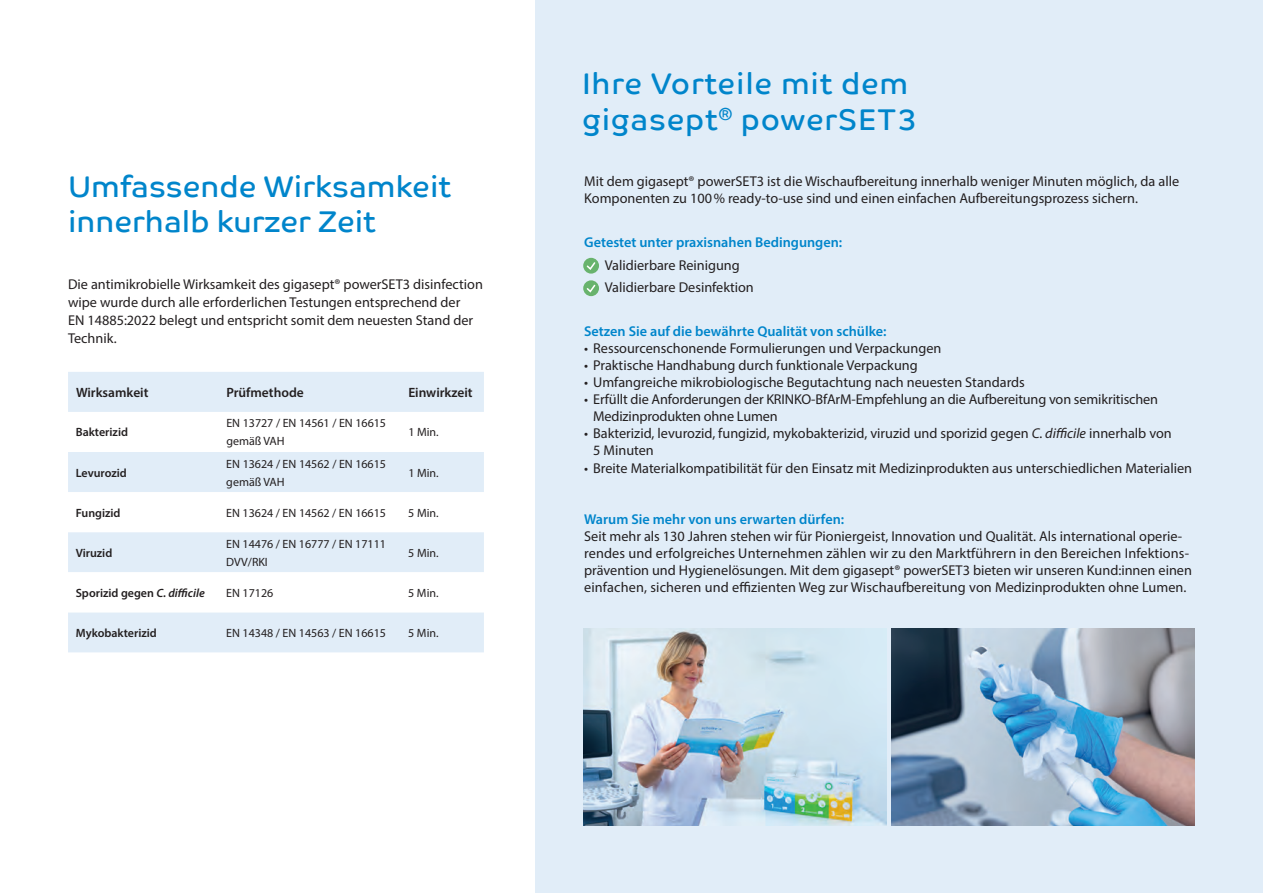
<style>
.page{position:relative;width:1263px;height:893px;background:#fff}
.page>*{position:absolute;margin:0;border:0;box-sizing:border-box;transform-origin:0 0}
.t1{font:30px "Co Text";color:#0085cb}
.t2{font:30px/36px "Co Text";letter-spacing:.025em;color:#0085cb}
.t3{font:14.25px/17.1px "Myriad Pro";color:#231f20}
.t4{font:600 14.25px "Myriad Pro";color:#0085cb}
.t5{font:600 13.5px "Myriad Pro";color:#231f20}
.t6{font:12px/18px "Myriad Pro";color:#231f20}
.t7{font:600 12px "Myriad Pro";color:#231f20}
.s1{font-style:italic}
</style>
<div class="page">
<div style="left:536px;top:0;width:727px;height:893px;background:#e1edf8"></div>
<svg style="left:583px;top:258px;width:16px;height:16px"></svg>
<svg style="left:585px;top:261px;width:12px;height:10px"></svg>
<svg style="left:583px;top:280px;width:16px;height:16px"></svg>
<svg style="left:585px;top:283px;width:12px;height:11px"></svg>
<img style="left:583px;top:628px;width:303px;height:198px">
<img style="left:891px;top:628px;width:303px;height:198px">
<div style="left:68px;top:372px;width:416px;height:280px;background:#e1edf8"></div>
<svg style="left:68px;top:412px;width:416px;height:200px"></svg>
<h1 class="t1" style="left:68px;top:169px;width:384px">Umfassende Wirksamkeit</h1>
<h1 class="t1" style="left:68px;top:204px;width:309px">innerhalb kurzer Zeit</h1>
<p class="t3" style="left:68px;top:275px;width:416px;line-height:18px">Die antimikrobielle Wirksamkeit des gigasept® powerSET3 disinfection wipe wurde durch alle erforderlichen Testungen entsprechend der<br>EN 14885:2022 belegt und entspricht somit dem neuesten Stand der Technik.</p>
<p class="t5" style="left:76px;top:384px;width:74px">Wirksamkeit</p>
<p class="t5" style="left:226px;top:384px;width:79px">Prüfmethode</p>
<p class="t5" style="left:408px;top:384px;width:66px">Einwirkzeit</p>
<p class="t7" style="left:76px;top:425px;width:54px">Bakterizid</p>
<p class="t6" style="left:226px;top:414px;width:161px">EN 13727 / EN 14561 / EN 16615 gemäß VAH</p>
<p class="t6" style="left:408px;top:423px;width:32px">1 Min.</p>
<p class="t7" style="left:76px;top:465px;width:53px">Levurozid</p>
<p class="t6" style="left:226px;top:454px;width:161px">EN 13624 / EN 14562 / EN 16615 gemäß VAH</p>
<p class="t6" style="left:408px;top:463px;width:32px">1 Min.</p>
<p class="t7" style="left:76px;top:505px;width:46px">Fungizid</p>
<p class="t6" style="left:226px;top:503px;width:161px">EN 13624 / EN 14562 / EN 16615</p>
<p class="t6" style="left:408px;top:503px;width:32px">5 Min.</p>
<p class="t7" style="left:76px;top:545px;width:38px">Viruzid</p>
<p class="t6" style="left:226px;top:534px;width:161px">EN 14476 / EN 16777 / EN 17111<br>DVV/RKI</p>
<p class="t6" style="left:408px;top:543px;width:32px">5 Min.</p>
<p class="t7" style="left:76px;top:585px;width:130px">Sporizid gegen <span class="s1">C. difficile</span></p>
<p class="t6" style="left:226px;top:584px;width:49px">EN 17126</p>
<p class="t6" style="left:408px;top:584px;width:32px">5 Min.</p>
<p class="t7" style="left:76px;top:625px;width:83px">Mykobakterizid</p>
<p class="t6" style="left:226px;top:624px;width:161px">EN 14348 / EN 14563 / EN 16615</p>
<p class="t6" style="left:408px;top:624px;width:32px">5 Min.</p>
<h1 class="t2" style="left:582px;top:66px;width:336px">Ihre Vorteile mit dem gigasept<sup>®</sup> powerSET3</h1>
<p class="t3" style="left:584px;top:173px;width:597px">Mit dem gigasept® powerSET3 ist die Wischaufbereitung innerhalb weniger Minuten möglich, da alle</p>
<p class="t3" style="left:584px;top:190px;width:555px">Komponenten zu 100% ready-to-use sind und einen einfachen Aufbereitungsprozess sichern.</p>
<p class="t4" style="left:584px;top:234px;width:260px">Getestet unter praxisnahen Bedingungen:</p>
<p class="t3" style="left:605px;top:254px;width:151px;line-height:22.5px">Validierbare Reinigung<br>Validierbare Desinfektion</p>
<p class="t4" style="left:584px;top:322px;width:304px">Setzen Sie auf die bewährte Qualität von schülke:</p>
<p class="t3" style="left:584px;top:339px;width:359px">• Ressourcenschonende Formulierungen und Verpackungen</p>
<p class="t3" style="left:584px;top:356px;width:335px">• Praktische Handhabung durch funktionale Verpackung</p>
<p class="t3" style="left:584px;top:373px;width:442px">• Umfangreiche mikrobiologische Begutachtung nach neuesten Standards</p>
<p class="t3" style="left:593px;top:391px;width:566px;text-indent:-9px">• Erfüllt die Anforderungen der KRINKO-BfArM-Empfehlung an die Aufbereitung von semikritischen<br>Medizinprodukten ohne Lumen</p>
<p class="t3" style="left:593px;top:425px;width:580px;text-indent:-9px">• Bakterizid, levurozid, fungizid, mykobakterizid, viruzid und sporizid gegen <span class="s1">C. difficile</span> innerhalb von<br>5 Minuten</p>
<p class="t3" style="left:584px;top:459px;width:609px">• Breite Materialkompatibilität für den Einsatz mit Medizinprodukten aus unterschiedlichen Materialien</p>
<p class="t4" style="left:584px;top:510px;width:262px">Warum Sie mehr von uns erwarten dürfen:</p>
<p class="t3" style="left:584px;top:527px;width:609px">Seit mehr als 130 Jahren stehen wir für Pioniergeist, Innovation und Qualität. Als international operie&shy;rendes und erfolgreiches Unternehmen zählen wir zu den Marktführern in den Bereichen Infektions&shy;prävention und Hygienelösungen. Mit dem gigasept® powerSET3 bieten wir unseren Kund:innen einen einfachen, sicheren und effizienten Weg zur Wischaufbereitung von Medizinprodukten ohne Lumen.</p>
</div>
